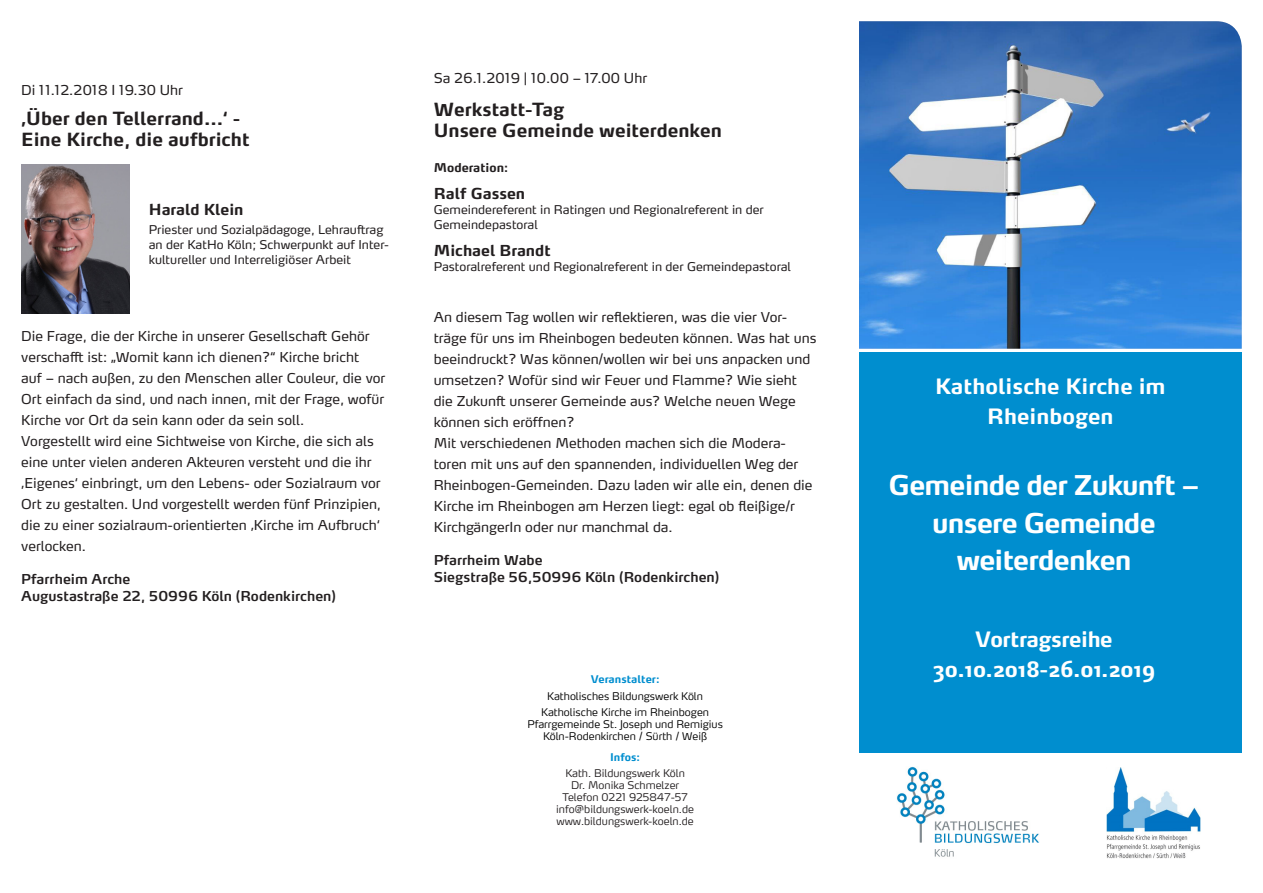
<style>
.page{position:relative;width:1263px;height:893px;background:#fff}
.page>*{position:absolute;margin:0;border:0;box-sizing:border-box;transform-origin:0 0}
.t1{font:700 27px/37.5px "Max OT";letter-spacing:-.03em;color:#fff;text-align:center}
.t2{font:700 21px/30px "Max OT";letter-spacing:-.02em;color:#fff;text-align:center}
.t3{font:700 21px/30px "Max OT";color:#fff;text-align:center}
._03_Grundtext_o_Rast{font:700 18px/21px "Max OT";color:#231f20}
._03_Grundtext_o_Rast-2{font:700 15px "Max OT";color:#231f20}
._03_Grundtext_o_Rast-3{font:13.5px/21px "Max OT";color:#231f20}
._03_Grundtext_o_Rast-4{font:600 13.5px "Max OT";color:#231f20}
._03_Grundtext_o_Rast-5{font:13.5px "Max OT";letter-spacing:.02em;color:#231f20}
._03_Grundtext_o_Rast-6{font:13.5px "Max OT";letter-spacing:.025em;color:#231f20}
._03_Grundtext_o_Rast-7{font:12px/15px "Max OT";color:#231f20}
._03_Grundtext_o_Rast-8{font:700 12px "Max OT";color:#231f20}
._03_Grundtext_o_Rast-9{font:300 10.5px/12px "Max OT";color:#000;text-align:center}
._03_Grundtext_o_Rast-10{font:300 10.5px/12px "Max OT";color:#231f20;text-align:center}
._03_Grundtext_o_Rast-11{font:700 10.5px "Max OT";color:#008ecf}
</style>
<div class="page">
<div style="left:859px;top:352px;width:383px;height:401px;background:#008ecf"></div>
<img style="left:859px;top:21px;width:383px;height:328px">
<img style="left:21px;top:165px;width:109px;height:149px">
<img style="left:897px;top:766px;width:142px;height:91px">
<img style="left:1106px;top:767px;width:94px;height:92px">
<p class="_03_Grundtext_o_Rast-6" style="left:21px;top:82px;width:163px">Di 11.12.2018 I 19.30 Uhr</p>
<p class="_03_Grundtext_o_Rast" style="left:21px;top:107px;width:230px">‚Über den Tellerrand...‘ -<br>Eine Kirche, die aufbricht</p>
<p class="_03_Grundtext_o_Rast-2" style="left:149px;top:200px;width:96px">Harald Klein</p>
<p class="_03_Grundtext_o_Rast-7" style="left:149px;top:222px;width:242px">Priester und Sozialpädagoge, Lehrauftrag an der KatHo Köln; Schwerpunkt auf Inter&shy;kultureller und Interreligiöser Arbeit</p>
<p class="_03_Grundtext_o_Rast-3" style="left:21px;top:325px;width:365px">Die Frage, die der Kirche in unserer Gesellschaft Gehör verschafft ist: „Womit kann ich dienen?“ Kirche bricht<br>auf – nach außen, zu den Menschen aller Couleur, die vor Ort einfach da sind, und nach innen, mit der Frage, wofür Kirche vor Ort da sein kann oder da sein soll.</p>
<p class="_03_Grundtext_o_Rast-3" style="left:21px;top:430px;width:361px">Vorgestellt wird eine Sichtweise von Kirche, die sich als eine unter vielen anderen Akteuren versteht und die ihr ‚Eigenes‘ einbringt, um den Lebens- oder Sozialraum vor Ort zu gestalten. Und vorgestellt werden fünf Prinzipien, die zu einer sozialraum-orientierten ‚Kirche im Aufbruch‘ verlocken.</p>
<p class="_03_Grundtext_o_Rast-4" style="left:21px;top:570px;width:111px">Pfarrheim Arche</p>
<p class="_03_Grundtext_o_Rast-4" style="left:21px;top:587px;width:316px">Augustastraße 22, 50996 Köln (Rodenkirchen)</p>
<p class="_03_Grundtext_o_Rast-5" style="left:434px;top:69px;width:215px">Sa 26.1.2019 | 10.00 – 17.00 Uhr</p>
<p class="_03_Grundtext_o_Rast" style="left:434px;top:99px;width:290px">Werkstatt-Tag<br>Unsere Gemeinde weiterdenken</p>
<p class="_03_Grundtext_o_Rast-8" style="left:434px;top:160px;width:76px">Moderation:</p>
<p class="_03_Grundtext_o_Rast-2" style="left:434px;top:184px;width:93px">Ralf Gassen</p>
<p class="_03_Grundtext_o_Rast-7" style="left:434px;top:202px;width:332px">Gemeindereferent in Ratingen und Regionalreferent in der<br>Gemeindepastoral</p>
<p class="_03_Grundtext_o_Rast-2" style="left:434px;top:240px;width:119px">Michael Brandt</p>
<p class="_03_Grundtext_o_Rast-7" style="left:434px;top:259px;width:359px">Pastoralreferent und Regionalreferent in der Gemeindepastoral</p>
<p class="_03_Grundtext_o_Rast-3" style="left:434px;top:306px;width:384px">An diesem Tag wollen wir reflektieren, was die vier Vor&shy;träge für uns im Rheinbogen bedeuten können. Was hat uns beeindruckt? Was können/wollen wir bei uns anpacken und umsetzen? Wofür sind wir Feuer und Flamme? Wie sieht die Zukunft unserer Gemeinde aus? Welche neuen Wege können sich eröffnen?</p>
<p class="_03_Grundtext_o_Rast-3" style="left:434px;top:432px;width:380px">Mit verschiedenen Methoden machen sich die Modera&shy;toren mit uns auf den spannenden, individuellen Weg der Rheinbogen-Gemeinden. Dazu laden wir alle ein, denen die Kirche im Rheinbogen am Herzen liegt: egal ob fleißige/r KirchgängerIn oder nur manchmal da.</p>
<p class="_03_Grundtext_o_Rast-4" style="left:434px;top:551px;width:111px">Pfarrheim Wabe</p>
<p class="_03_Grundtext_o_Rast-4" style="left:434px;top:568px;width:287px">Siegstraße 56,50996 Köln (Rodenkirchen)</p>
<p class="_03_Grundtext_o_Rast-11" style="left:591px;top:672px;width:70px">Veranstalter:</p>
<p class="_03_Grundtext_o_Rast-9" style="left:547px;top:689px;width:157px">Katholisches Bildungswerk Köln</p>
<p class="_03_Grundtext_o_Rast-9" style="left:527px;top:706px;width:197px">Katholische Kirche im Rheinbogen<br>Pfarrgemeinde St. Joseph und Remigius<br>Köln-Rodenkirchen / Sürth / Weiß</p>
<p class="_03_Grundtext_o_Rast-11" style="left:610px;top:750px;width:31px">Infos:</p>
<p class="_03_Grundtext_o_Rast-10" style="left:556px;top:767px;width:139px">Kath. Bildungswerk Köln<br>Dr. Monika Schmelzer<br>Telefon 0221 925847-57 info@bildungswerk-koeln.de www.bildungswerk-koeln.de</p>
<p class="t3" style="left:935px;top:370px;width:232px">Katholische Kirche im<br>Rheinbogen</p>
<p class="t1" style="left:888px;top:466px;width:312px">Gemeinde der Zukunft – unsere Gemeinde weiterdenken</p>
<p class="t2" style="left:933px;top:624px;width:224px">Vortragsreihe<br>30.10.2018-26.01.2019</p>
</div>
